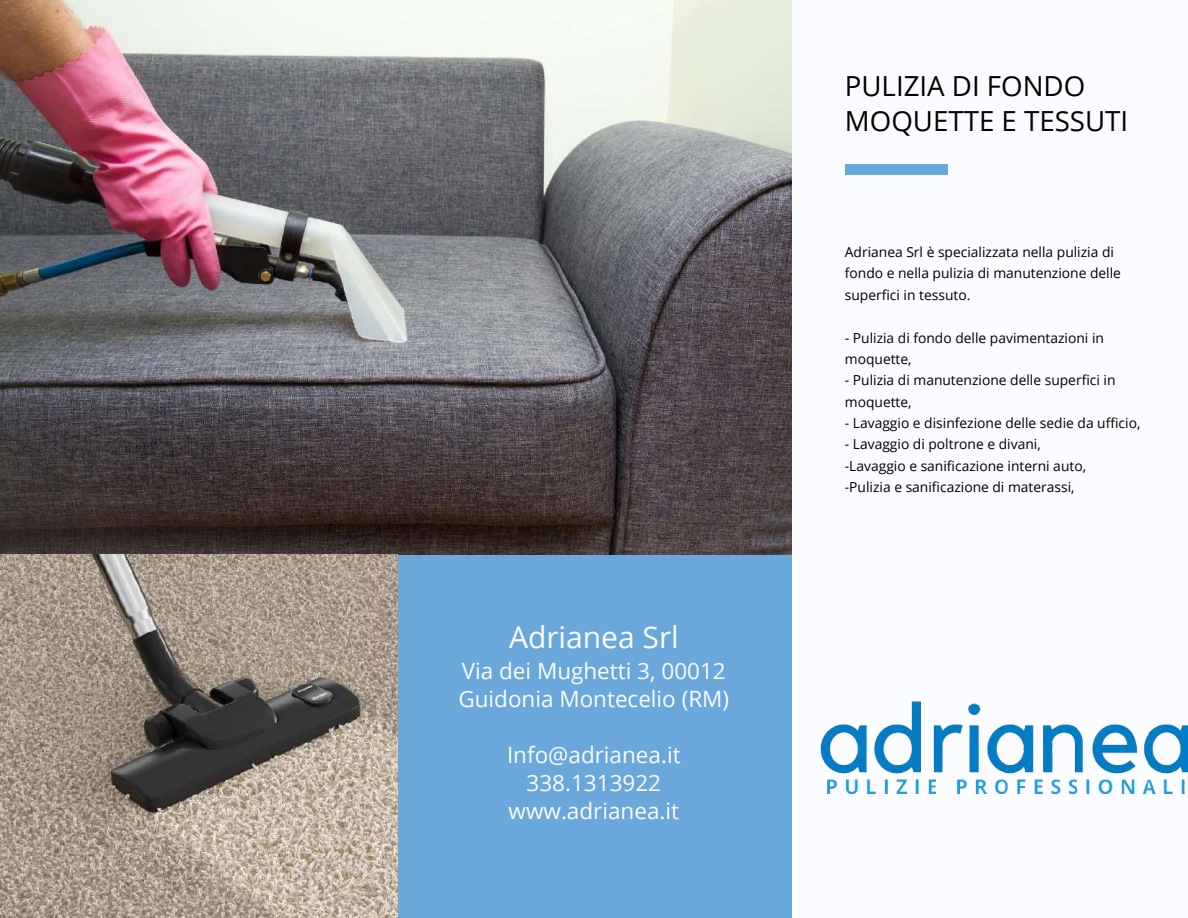
<style>
.page{position:relative;width:1188px;height:918px;background:#fbfcff}
.page>*{position:absolute;margin:0;border:0;box-sizing:border-box;transform-origin:0 0}
.t1{font:30px "Open Sans";color:#fbfcff}
.t2{font:27.6px/34.8px "Open Sans";color:#000}
.t3{font:22.5px/28.2px "Open Sans";color:#fbfcff}
.t4{font:13.8px/21.3px "Open Sans";color:#000}
</style>
<div class="page">
<div style="left:396px;top:542px;width:396px;height:376px;background:#6aa7db"></div>
<div style="left:845px;top:165px;width:102px;height:10px;background:#6aa7db"></div>
<img style="left:820px;top:701px;width:368px;height:94px">
<img style="left:0;top:0;width:792px;height:555px">
<img style="left:0;top:555px;width:397px;height:363px">
<h1 class="t1" style="left:509px;top:616px;width:171px">Adrianea Srl</h1>
<h3 class="t3" style="left:458px;top:656px;width:272px">Via dei Mughetti 3, 00012<br>Guidonia Montecelio (RM)</h3>
<h3 class="t3" style="left:507px;top:740px;width:175px;text-align:center">Info@adrianea.it<br>338.1313922 www.adrianea.it</h3>
<h2 class="t2" style="left:845px;top:68px;width:285px">PULIZIA DI FONDO<br>MOQUETTE E TESSUTI</h2>
<p class="t4" style="left:845px;top:241px;width:278px">Adrianea Srl è specializzata nella pulizia di fondo e nella pulizia di manutenzione delle superfici in tessuto.</p>
<p class="t4" style="left:845px;top:327px;width:261px">- Pulizia di fondo delle pavimentazioni in moquette,</p>
<p class="t4" style="left:845px;top:369px;width:272px">- Pulizia di manutenzione delle superfici in moquette,</p>
<p class="t4" style="left:845px;top:412px;width:297px">- Lavaggio e disinfezione delle sedie da ufficio,</p>
<p class="t4" style="left:845px;top:433px;width:243px">- Lavaggio di poltrone e divani, -Lavaggio e sanificazione interni auto, -Pulizia e sanificazione di materassi,</p>
</div>
